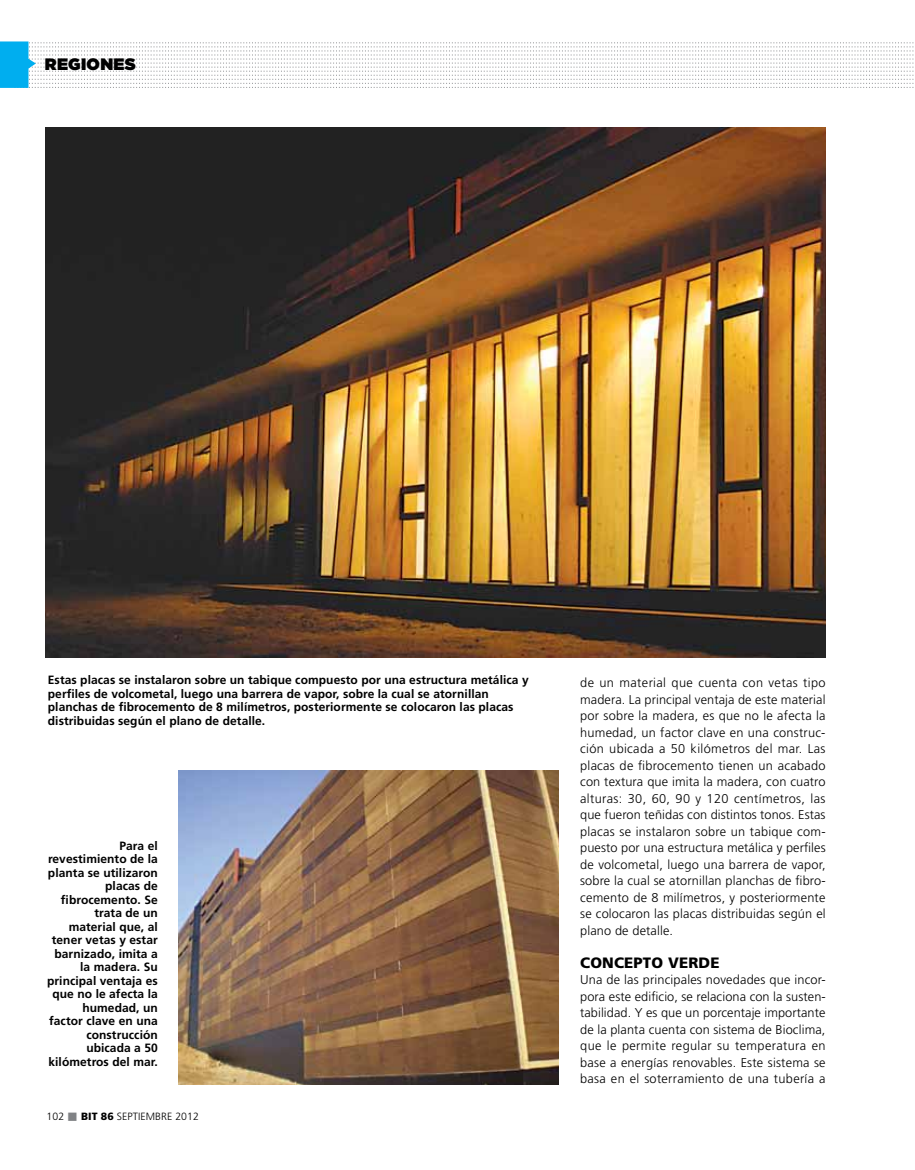
<style>
.page{position:relative;width:915px;height:1170px;background:#fff}
.page>*{position:absolute;margin:0;border:0;box-sizing:border-box;transform-origin:0 0}
.t1{font:900 16.5px "Gotham";color:#000}
.t2{font:900 15px "Frutiger";letter-spacing:.01em;color:#000}
.t3{font:300 12.75px/16.5px "Frutiger";letter-spacing:.015em;color:#000;text-align:justify}
.t4{font:700 12px/13.5px "Frutiger";letter-spacing:.005em;color:#000}
.t5{font:300 10.5px "Frutiger";letter-spacing:.005em;color:#000}
.s1{color:#808285}
.s2{font-weight:900}
</style>
<div class="page">
<svg style="left:0;top:41px;width:913px;height:47px"></svg>
<img style="left:46px;top:127px;width:779px;height:530px">
<img style="left:179px;top:770px;width:379px;height:314px">
<p class="t1" style="left:45px;top:52px;width:92px">REGIONES</p>
<p class="t4" style="left:48px;top:673px;width:482px">Estas placas se instalaron sobre un tabique compuesto por una estructura metálica y perfiles de volcometal, luego una barrera de vapor, sobre la cual se atornillan planchas de fibrocemento de 8 milímetros, posteriormente se colocaron las placas distribuidas según el plano de detalle.</p>
<p class="t4" style="left:47px;top:838px;width:112px;text-align:right">Para el revestimiento de la planta se utilizaron placas de fibrocemento. Se trata de un material que, al tener vetas y estar barnizado, imita a la madera. Su principal ventaja es que no le afecta la humedad, un factor clave en una construcción ubicada a 50 kilómetros del mar.</p>
<p class="t5" style="left:46px;top:1110px;width:154px">102 <span class="s1">■</span> <span class="s2">BIT 86</span> septiembre 2012</p>
<p class="t3" style="left:580px;top:674px;width:247px">de un material que cuenta con vetas tipo madera. La principal ventaja de este material por sobre la madera, es que no le afecta la humedad, un factor clave en una construc&shy;ción ubicada a 50 kilómetros del mar. Las placas de fibrocemento tienen un acabado con textura que imita la madera, con cuatro alturas: 30, 60, 90 y 120 centímetros, las que fueron teñidas con distintos tonos. Estas placas se instalaron sobre un tabique com&shy;puesto por una estructura metálica y perfiles de volcometal, luego una barrera de vapor, sobre la cual se atornillan planchas de fibro&shy;cemento de 8 milímetros, y posteriormente se colocaron las placas distribuidas según el plano de detalle.</p>
<p class="t2" style="left:580px;top:953px;width:139px">CONCEPTO VERDE</p>
<p class="t3" style="left:580px;top:971px;width:247px">Una de las principales novedades que incor&shy;pora este edificio, se relaciona con la susten&shy;tabilidad. Y es que un porcentaje importante de la planta cuenta con sistema de Bioclima, que le permite regular su temperatura en base a energías renovables. Este sistema se basa en el soterramiento de una tubería a</p>
</div>
